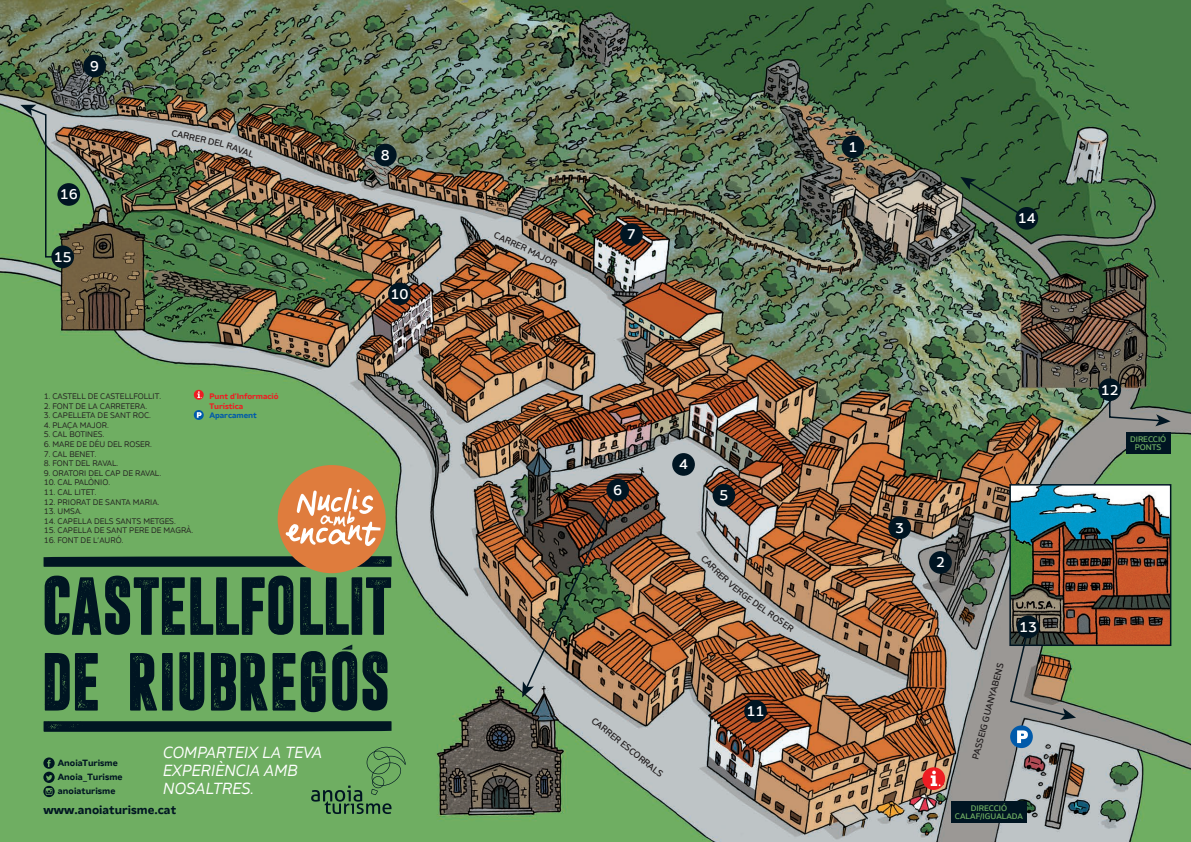
<style>
.page{position:relative;width:1191px;height:842px;background:#fff}
.page>*{position:absolute;margin:0;border:0;box-sizing:border-box;transform-origin:0 0}
.t1{font:63.1px/75.7px "Dreamwalker";letter-spacing:-.02em;color:#001522}
.t2{font:16px/18px "Amino Regular 12";color:#fff}
.t3{font:14px "Amino Regular 5";color:#fff}
.t4{font:12px "Amino Regular 13";color:#001522}
.t5{font:9px/14.2px "Amino Regular 13";color:#001522}
.t6{font:9px "Amino Regular 5";color:#231f20}
.t7{font:8px "Amino Regular 4";color:#231f20}
.t8{font:8px/8px "Amino Regular 5";color:#71b164;text-align:center}
.t9{font:8px/9.6px "Amino Regular 13";color:#ee1d23}
.t10{font:8px "Amino Regular 13";color:#015aaa}
</style>
<div class="page">
<img style="left:0;top:0;width:1191px;height:842px">
<div style="left:83px;top:55px;width:23px;height:22px;background:#001522;border-radius:50%"></div>
<div style="left:374px;top:144px;width:23px;height:22px;background:#001522;border-radius:50%"></div>
<div style="left:620px;top:223px;width:23px;height:23px;background:#001522;border-radius:50%"></div>
<div style="left:672px;top:453px;width:23px;height:23px;background:#001522;border-radius:50%"></div>
<div style="left:929px;top:551px;width:22px;height:23px;background:#001522;border-radius:50%"></div>
<div style="left:888px;top:516px;width:23px;height:23px;background:#001522;border-radius:50%"></div>
<div style="left:744px;top:700px;width:23px;height:23px;background:#001522;border-radius:50%"></div>
<div style="left:841px;top:135px;width:23px;height:23px;background:#001522;border-radius:50%"></div>
<div style="left:712px;top:484px;width:23px;height:22px;background:#001522;border-radius:50%"></div>
<div style="left:57px;top:183px;width:23px;height:23px;background:#001522;border-radius:50%"></div>
<div style="left:388px;top:282px;width:23px;height:23px;background:#001522;border-radius:50%"></div>
<svg style="left:311px;top:747px;width:95px;height:67px;background:#629c5a"></svg>
<svg style="left:44px;top:556px;width:348px;height:11px;background:#081f26"></svg>
<svg style="left:44px;top:721px;width:347px;height:11px;background:#061e25"></svg>
<svg style="left:342px;top:644px;width:10px;height:6px"></svg>
<svg style="left:43px;top:757px;width:12px;height:40px"></svg>
<div style="left:278px;top:465px;width:108px;height:108px;background:#df7c3d;border-radius:50%"></div>
<svg style="left:285px;top:488px;width:95px;height:58px"></svg>
<svg style="left:194px;top:390px;width:10px;height:10px"></svg>
<svg style="left:194px;top:410px;width:10px;height:10px"></svg>
<svg style="left:197px;top:412px;width:5px;height:6px"></svg>
<svg style="left:197px;top:391px;width:5px;height:7px"></svg>
<div style="left:922px;top:767px;width:23px;height:23px;background:#ee1d23;border-radius:50%"></div>
<svg style="left:930px;top:771px;width:10px;height:15px"></svg>
<div style="left:1010px;top:725px;width:22px;height:23px;background:#015aaa;border-radius:50%"></div>
<svg style="left:1017px;top:730px;width:11px;height:13px"></svg>
<svg style="left:960px;top:177px;width:69px;height:43px;background:#3c623f"></svg>
<div style="left:1015px;top:207px;width:23px;height:23px;background:#001522;border-radius:50%"></div>
<svg style="left:1108px;top:388px;width:62px;height:38px;background:#718171"></svg>
<svg style="left:20px;top:105px;width:44px;height:153px;background:#70a069"></svg>
<img style="left:522px;top:488px;width:97px;height:209px">
<div style="left:1098px;top:378px;width:23px;height:23px;background:#001522;border-radius:50%"></div>
<div style="left:51px;top:245px;width:23px;height:23px;background:#001522;border-radius:50%"></div>
<div style="left:606px;top:479px;width:23px;height:22px;background:#001522;border-radius:50%"></div>
<img style="left:1012px;top:487px;width:156px;height:156px">
<div style="left:1009px;top:484px;width:162px;height:162px;border:2px solid #001522"></div>
<div style="left:951px;top:801px;width:76px;height:21px;background:#001522"></div>
<div style="left:1125px;top:432px;width:45px;height:22px;background:#001522"></div>
<img style="left:1009px;top:627px;width:67px;height:93px">
<div style="left:1016px;top:615px;width:23px;height:23px;background:#001522;border-radius:50%"></div>
<svg style="left:172px;top:130px;width:12px;height:8px"></svg>
<svg style="left:208px;top:138px;width:47px;height:19px"></svg>
<svg style="left:493px;top:232px;width:43px;height:24px"></svg>
<svg style="left:647px;top:762px;width:16px;height:15px"></svg>
<img style="left:701px;top:555px;width:93px;height:77px">
<h3 class="t3" style="left:90px;top:58px;width:10px">9</h3>
<h3 class="t3" style="left:60px;top:186px;width:19px">16</h3>
<h3 class="t3" style="left:54px;top:248px;width:19px">15</h3>
<p class="t6" style="left:185px;top:130px;width:25px;rotate:12deg">RRER</p>
<p class="t7" style="left:44px;top:391px;width:119px">1. CASTELL DE CASTELLFOLLIT.</p>
<p class="t7" style="left:44px;top:401px;width:105px">2. FONT DE LA CARRETERA.</p>
<p class="t7" style="left:44px;top:411px;width:109px">3. CAPELLETA DE SANT ROC.</p>
<p class="t7" style="left:44px;top:420px;width:67px">4. PLAÇA MAJOR.</p>
<p class="t7" style="left:44px;top:430px;width:62px">5. CAL BOTINES.</p>
<p class="t7" style="left:44px;top:439px;width:110px">6. MARE DE DÉU DEL ROSER.</p>
<p class="t7" style="left:44px;top:449px;width:54px">7. CAL BENET.</p>
<p class="t7" style="left:44px;top:459px;width:76px">8. FONT DEL RAVAL.</p>
<p class="t7" style="left:44px;top:468px;width:119px">9. ORATORI DEL CAP DE RAVAL.</p>
<p class="t7" style="left:44px;top:478px;width:68px">10. CAL PALÒNIO.</p>
<p class="t7" style="left:44px;top:487px;width:55px">11. CAL LITET.</p>
<p class="t7" style="left:44px;top:497px;width:117px">12. PRIORAT DE SANTA MARIA.</p>
<p class="t7" style="left:44px;top:507px;width:40px">13. UMSA.</p>
<p class="t7" style="left:44px;top:516px;width:134px">14. CAPELLA DELS SANTS METGES.</p>
<p class="t7" style="left:44px;top:526px;width:151px">15. CAPELLA DE SANT PERE DE MAGRÀ.</p>
<p class="t7" style="left:44px;top:535px;width:81px">16. FONT DE L’AURÓ.</p>
<p class="t9" style="left:209px;top:391px;width:71px">Punt d’Informació<br>Turística</p>
<p class="t10" style="left:209px;top:410px;width:49px">Aparcament</p>
<h3 class="t3" style="left:381px;top:147px;width:10px">8</h3>
<h3 class="t3" style="left:390px;top:285px;width:19px">10</h3>
<h1 class="t1" style="left:41px;top:571px;width:352px">CASTELLFOLLIT<br>DE RIUBREGOS</h1>
<h2 class="t2" style="left:163px;top:743px;width:161px">COMPARTEIX LA TEVA<br>EXPERIÈNCIA AMB<br>NOSALTRES.</h2>
<p class="t5" style="left:58px;top:755px;width:66px">AnoiaTurisme<br>Anoia_Turisme anoiaturisme</p>
<h3 class="t4" style="left:43px;top:802px;width:134px">www.anoiaturisme.cat</h3>
<p class="t6" style="left:538px;top:248px;width:25px;rotate:27deg">AJOR</p>
<h3 class="t3" style="left:627px;top:226px;width:10px">7</h3>
<h3 class="t3" style="left:613px;top:482px;width:10px">6</h3>
<h3 class="t3" style="left:679px;top:456px;width:10px">4</h3>
<h3 class="t3" style="left:719px;top:487px;width:10px">5</h3>
<p class="t6" style="left:596px;top:715px;width:74px;rotate:39deg">CARRER ESCORR</p>
<h3 class="t3" style="left:746px;top:703px;width:19px">11</h3>
<h3 class="t3" style="left:848px;top:138px;width:10px">1</h3>
<h3 class="t3" style="left:1017px;top:210px;width:19px">14</h3>
<h3 class="t3" style="left:895px;top:519px;width:10px">3</h3>
<h3 class="t3" style="left:936px;top:554px;width:10px">2</h3>
<p class="t6" style="left:970px;top:758px;width:101px;rotate:-75deg">PASSEIG GUANYABENS</p>
<h3 class="t3" style="left:1019px;top:618px;width:19px">13</h3>
<p class="t8" style="left:955px;top:804px;width:70px">DIRECCIÓ<br>CALAF/IGUALADA</p>
<h3 class="t3" style="left:1100px;top:381px;width:19px">12</h3>
<p class="t8" style="left:1130px;top:435px;width:38px">DIRECCIÓ<br>PONTS</p>
</div>
